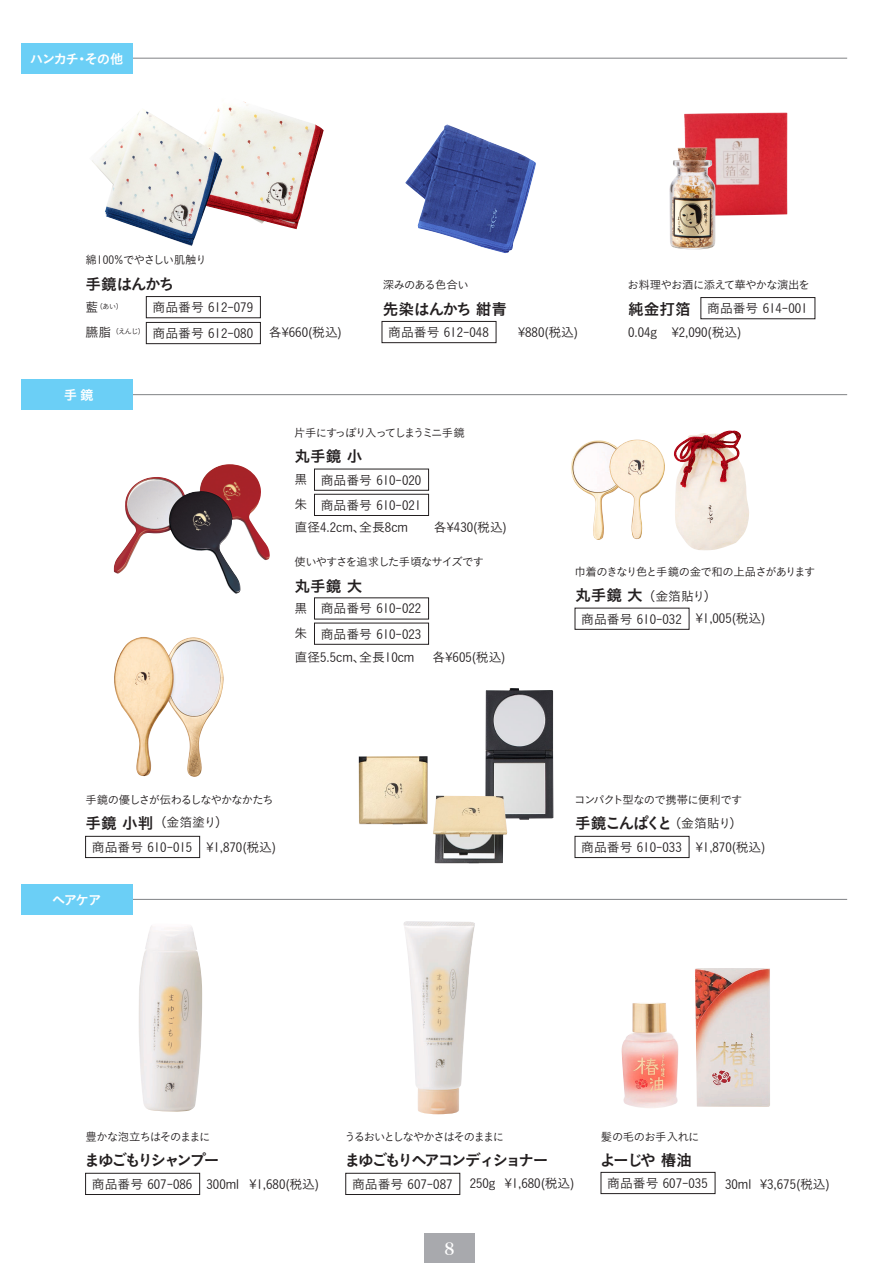
<style>
.page{position:relative;width:893px;height:1263px;background:#fff}
.page>*{position:absolute;margin:0;border:0;box-sizing:border-box;transform-origin:0 0}
.t1{font:16.5px "Hira Min Pro W6";color:#fff}
.t2{font:15.6px "Koburina Go Std W6";letter-spacing:-.115em;color:#231f20}
.t3{font:15.6px "Koburina Go Std W6";letter-spacing:-.14em;color:#231f20}
.t4{font:15.6px "Koburina Go Std W6";letter-spacing:-.04em;color:#231f20}
.t5{font:13.5px "Koburina Go Std W6";letter-spacing:-.105em;color:#fff}
.t6{font:12.9px/25.2px "Koburina Go Std W3";color:#231f20}
.t7{font:11.4px "Koburina Go Std W3";letter-spacing:-.085em;color:#231f20}
.t8{font:11.4px "Koburina Go Std W3";letter-spacing:-.06em;color:#231f20}
.t9{font:11.4px "Koburina Go Std W3";letter-spacing:-.12em;color:#231f20}
.t10{font:11.4px "Koburina Go Std W3";letter-spacing:-.125em;color:#231f20}
.t11{font:11.4px "Koburina Go Std W3";letter-spacing:-.035em;color:#231f20}
.t12{font:7.2px "Koburina Go Std W3";color:#231f20}
.s1{font-size:12.9px}
.s2{font-family:"Koburina Go Std W3";font-size:12.9px}
</style>
<div class="page">
<img style="left:223px;top:101px;width:101px;height:128px">
<img style="left:485px;top:688px;width:68px;height:132px">
<img style="left:433px;top:796px;width:74px;height:67px">
<img style="left:359px;top:756px;width:69px;height:68px">
<img style="left:684px;top:112px;width:103px;height:104px">
<img style="left:669px;top:147px;width:47px;height:103px">
<img style="left:92px;top:108px;width:131px;height:138px">
<img style="left:405px;top:124px;width:131px;height:129px">
<img style="left:114px;top:464px;width:156px;height:130px">
<hr style="left:86px;top:58px;width:761px;height:1px;background:#808285">
<div style="left:21px;top:43px;width:112px;height:31px;background:#6bcff6"></div>
<hr style="left:86px;top:394px;width:761px;height:1px;background:#808285">
<div style="left:21px;top:379px;width:112px;height:31px;background:#6bcff6"></div>
<hr style="left:86px;top:899px;width:761px;height:1px;background:#808285">
<div style="left:21px;top:884px;width:112px;height:31px;background:#6bcff6"></div>
<img style="left:403px;top:921px;width:72px;height:193px">
<img style="left:139px;top:926px;width:63px;height:186px">
<img style="left:621px;top:968px;width:149px;height:140px">
<img style="left:114px;top:637px;width:110px;height:140px">
<img style="left:673px;top:430px;width:76px;height:121px">
<img style="left:571px;top:440px;width:94px;height:100px">
<div style="left:424px;top:1233px;width:51px;height:30px;background:#a8a9ad"></div>
<div style="left:601px;top:1172px;width:114px;height:22px;border:1px solid #231f20"></div>
<div style="left:85px;top:1173px;width:115px;height:22px;border:1px solid #231f20"></div>
<div style="left:382px;top:321px;width:114px;height:22px;border:1px solid #231f20"></div>
<div style="left:575px;top:836px;width:114px;height:22px;border:1px solid #231f20"></div>
<div style="left:146px;top:296px;width:115px;height:22px;border:1px solid #231f20"></div>
<div style="left:146px;top:322px;width:115px;height:22px;border:1px solid #231f20"></div>
<div style="left:701px;top:297px;width:114px;height:22px;border:1px solid #231f20"></div>
<div style="left:85px;top:836px;width:115px;height:22px;border:1px solid #231f20"></div>
<div style="left:346px;top:1173px;width:114px;height:22px;border:1px solid #231f20"></div>
<div style="left:314px;top:494px;width:115px;height:22px;border:1px solid #231f20"></div>
<p class="t5" style="left:30px;top:48px;width:95px">ハンカチ・その他</p>
<p class="t8" style="left:86px;top:251px;width:123px">綿100％でやさしい肌触り</p>
<p class="t2" style="left:86px;top:272px;width:90px">手鏡はんかち</p>
<p class="t6" style="left:86px;top:294px;width:14px">藍</p>
<p class="t12" style="left:86px;top:326px;width:61px"><span class="s1">臙脂</span>（えんじ）</p>
<p class="t12" style="left:96px;top:301px;width:29px">（あい）</p>
<p class="t6" style="left:153px;top:294px;width:102px;line-height:26px">商品番号 612-079商品番号 612-080</p>
<p class="t6" style="left:269px;top:320px;width:74px">各¥660(税込)</p>
<p class="t7" style="left:383px;top:276px;width:87px">深みのある色合い</p>
<p class="t4" style="left:383px;top:297px;width:126px">先染はんかち 紺青</p>
<p class="t6" style="left:388px;top:319px;width:102px">商品番号 612-048</p>
<p class="t6" style="left:518px;top:319px;width:62px">¥880(税込)</p>
<p class="t8" style="left:628px;top:276px;width:184px">お料理やお酒に添えて華やかな演出を</p>
<p class="t2" style="left:628px;top:297px;width:64px">純金打箔</p>
<p class="t6" style="left:628px;top:319px;width:115px">0.04g ¥2,090(税込)</p>
<p class="t6" style="left:707px;top:295px;width:102px">商品番号 614-001</p>
<p class="t5" style="left:64px;top:385px;width:31px">手鏡</p>
<p class="t9" style="left:294px;top:424px;width:172px">片手にすっぽり入ってしまうミニ手鏡</p>
<p class="t2" style="left:295px;top:444px;width:69px">丸手鏡 小</p>
<p class="t6" style="left:295px;top:467px;width:128px;text-align:right">商品番号 610-020<br>朱 商品番号 610-021</p>
<p class="t6" style="left:295px;top:467px;width:14px">黒</p>
<p class="t6" style="left:295px;top:515px;width:115px">直径4.2cm、全長8cm</p>
<p class="t6" style="left:434px;top:515px;width:74px">各¥430(税込)</p>
<p class="t7" style="left:295px;top:553px;width:191px">使いやすさを追求した手頃なサイズです</p>
<p class="t2" style="left:295px;top:574px;width:69px">丸手鏡 大</p>
<p class="t6" style="left:295px;top:596px;width:128px">黒 商品番号 610-022朱 商品番号 610-023</p>
<p class="t6" style="left:295px;top:644px;width:121px">直径5.5cm、全長10cm</p>
<p class="t6" style="left:433px;top:644px;width:74px">各¥605(税込)</p>
<p class="t7" style="left:575px;top:563px;width:242px">巾着のきなり色と手鏡の金で和の上品さがあります</p>
<p class="t2" style="left:575px;top:583px;width:69px">丸手鏡 大</p>
<p class="t6" style="left:696px;top:606px;width:71px">¥1,005(税込)</p>
<p class="t6" style="left:581px;top:585px;width:137px;line-height:22.4px;text-indent:61px">（金箔貼り）商品番号 610-032</p>
<p class="t7" style="left:86px;top:791px;width:190px">手鏡の優しさが伝わるしなやかなかたち</p>
<p class="t2" style="left:86px;top:811px;width:69px">手鏡 小判</p>
<p class="t6" style="left:92px;top:834px;width:186px">商品番号 610-015 ¥1,870(税込)</p>
<p class="t6" style="left:154px;top:810px;width:75px">（金箔塗り）</p>
<p class="t5" style="left:52px;top:889px;width:51px">ヘアケア</p>
<p class="t7" style="left:574px;top:791px;width:170px">コンパクト型なので携帯に便利です</p>
<p class="t2" style="left:575px;top:811px;width:169px">手鏡こんぱくと<span class="s2">（金箔貼り）</span></p>
<p class="t6" style="left:581px;top:834px;width:186px">商品番号 610-033 ¥1,870(税込)</p>
<p class="t7" style="left:86px;top:1128px;width:127px">豊かな泡立ちはそのままに</p>
<p class="t3" style="left:85px;top:1148px;width:136px">まゆごもりシャンプー</p>
<p class="t6" style="left:92px;top:1171px;width:229px">商品番号 607-086 300ml ¥1,680(税込)</p>
<p class="t10" style="left:345px;top:1128px;width:161px">うるおいとしなやかさはそのままに</p>
<p class="t3" style="left:345px;top:1148px;width:205px">まゆごもりヘアコンディショナー</p>
<p class="t6" style="left:352px;top:1171px;width:102px">商品番号 607-087</p>
<p class="t6" style="left:470px;top:1170px;width:106px">250g ¥1,680(税込)</p>
<p class="t1" style="left:444px;top:1234px;width:12px">8</p>
<p class="t11" style="left:601px;top:1128px;width:100px">髪の毛のお手入れに</p>
<p class="t2" style="left:600px;top:1148px;width:94px">よーじや 椿油</p>
<p class="t6" style="left:607px;top:1170px;width:102px">商品番号 607-035</p>
<p class="t6" style="left:725px;top:1171px;width:106px">30ml ¥3,675(税込)</p>
</div>
